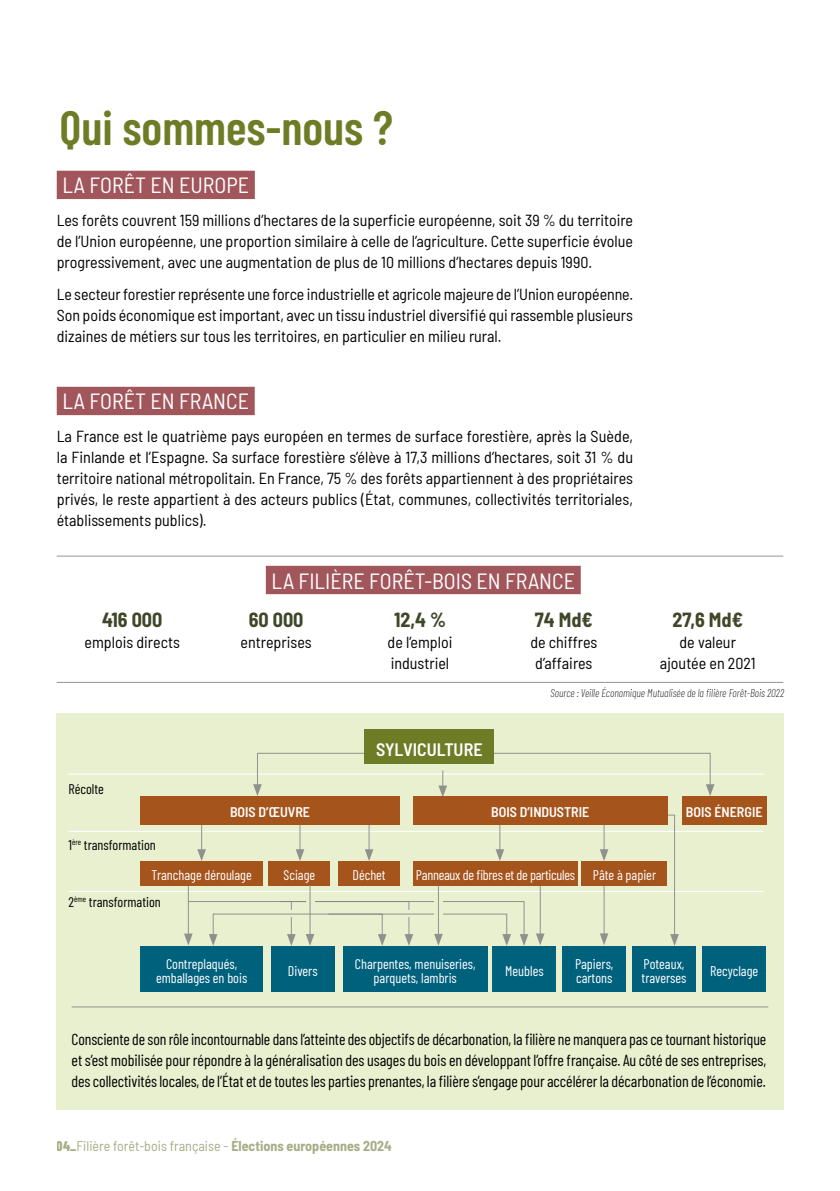
<style>
.page{position:relative;width:840px;height:1191px;background:#fff}
.page>*{position:absolute;margin:0;border:0;box-sizing:border-box;transform-origin:0 0}
.t1{font:600 48px "Barlow Condensed";color:#6e7c26}
.t2{font:semi-condensed 22px "Barlow";color:#fff}
.t3{font:700 semi-condensed 20px "Barlow";color:#3f4728}
.t4{font:600 semi-condensed 18px "Barlow";color:#fff}
.t5{font:semi-condensed 16px/21px "Barlow";color:#000;text-align:justify}
.t6{font:16px/21px "Barlow Condensed";letter-spacing:-.005em;color:#000;text-align:justify}
.t7{font:14px/14px "Barlow Condensed";color:#fff;text-align:center}
.t8{font:semi-condensed 14px "Barlow";color:#a8ad86}
.t9{font:14px "Barlow Condensed";color:#000}
.t10{font:600 semi-condensed 14px "Barlow";color:#fff}
.t11{font:14px "Barlow Condensed";letter-spacing:-.02em;color:#fff}
.t12{font:italic 200 11px "Barlow Condensed";color:#000}
.s1{font-family:"Barlow Condensed";font-weight:800;font-stretch:normal}
.s2{font-weight:700}
</style>
<div class="page">
<div style="left:57px;top:171px;width:198px;height:28px;background:#a1565c"></div>
<div style="left:57px;top:387px;width:197px;height:28px;background:#a1565c"></div>
<div style="left:56px;top:713px;width:726px;height:397px;background:#e9f0d0"></div>
<div style="left:140px;top:946px;width:123px;height:45px;background:#00617d"></div>
<div style="left:342px;top:946px;width:145px;height:45px;background:#00617d"></div>
<div style="left:492px;top:946px;width:64px;height:45px;background:#00617d"></div>
<div style="left:271px;top:946px;width:63px;height:45px;background:#00617d"></div>
<div style="left:562px;top:946px;width:63px;height:45px;background:#00617d"></div>
<div style="left:631px;top:946px;width:64px;height:45px;background:#00617d"></div>
<div style="left:702px;top:946px;width:63px;height:45px;background:#00617d"></div>
<div style="left:266px;top:566px;width:314px;height:28px;background:#a1565c"></div>
<hr style="left:57px;top:556px;width:725px;height:1px;background:#878786">
<hr style="left:57px;top:682px;width:725px;height:1px;background:#878786">
<hr style="left:72px;top:1006px;width:695px;height:1px;background:#878786">
<hr style="left:69px;top:891px;width:694px;height:1px;background:#fff">
<hr style="left:69px;top:831px;width:694px;height:1px;background:#fff">
<hr style="left:69px;top:773px;width:694px;height:1px;background:#fff">
<div style="left:257px;top:753px;width:453px;height:34px;border:1px solid #878786"></div>
<svg style="left:253px;top:784px;width:9px;height:12px"></svg>
<svg style="left:705px;top:784px;width:9px;height:12px"></svg>
<svg style="left:438px;top:770px;width:9px;height:26px"></svg>
<svg style="left:197px;top:824px;width:9px;height:37px"></svg>
<hr style="left:188px;top:885px;width:1px;height:51px;background:#878786">
<hr style="left:603px;top:885px;width:1px;height:51px;background:#878786">
<svg style="left:600px;top:933px;width:8px;height:12px"></svg>
<hr style="left:539px;top:885px;width:1px;height:51px;background:#878786">
<svg style="left:536px;top:933px;width:8px;height:12px"></svg>
<svg style="left:654px;top:814px;width:24px;height:132px"></svg>
<svg style="left:295px;top:824px;width:9px;height:37px"></svg>
<svg style="left:364px;top:824px;width:9px;height:37px"></svg>
<svg style="left:495px;top:824px;width:9px;height:37px"></svg>
<svg style="left:599px;top:824px;width:9px;height:37px"></svg>
<div style="left:364px;top:730px;width:130px;height:34px;background:#6e7c26"></div>
<div style="left:140px;top:796px;width:259px;height:28px;background:#a5541b"></div>
<div style="left:140px;top:861px;width:123px;height:24px;background:#a5541b"></div>
<div style="left:268px;top:861px;width:62px;height:24px;background:#a5541b"></div>
<div style="left:338px;top:861px;width:61px;height:24px;background:#a5541b"></div>
<div style="left:581px;top:861px;width:86px;height:24px;background:#a5541b"></div>
<div style="left:413px;top:861px;width:164px;height:24px;background:#a5541b"></div>
<div style="left:413px;top:796px;width:254px;height:28px;background:#a5541b"></div>
<div style="left:681px;top:796px;width:84px;height:28px;background:#a5541b"></div>
<hr style="left:309px;top:885px;width:1px;height:52px;background:#878786">
<hr style="left:438px;top:885px;width:1px;height:52px;background:#878786">
<svg style="left:184px;top:901px;width:344px;height:45px"></svg>
<h1 class="t1" style="left:60px;top:111px;width:334px">Qui sommes-nous ?</h1>
<h2 class="t2" style="left:62px;top:177px;width:188px">LA FORÊT EN EUROPE</h2>
<p class="t5" style="left:57px;top:208px;width:577px">Les forêts couvrent 159 millions d’hectares de la superficie européenne, soit 39 % du territoire de l’Union européenne, une proportion similaire à celle de l’agriculture. Cette superficie évolue progressivement, avec une augmentation de plus de 10 millions d’hectares depuis 1990.</p>
<p class="t5" style="left:57px;top:285px;width:577px">Le secteur forestier représente une force industrielle et agricole majeure de l’Union européenne.<br>Son poids économique est important, avec un tissu industriel diversifié qui rassemble plusieurs dizaines de métiers sur tous les territoires, en particulier en milieu rural.</p>
<h2 class="t2" style="left:62px;top:393px;width:188px">LA FORÊT EN FRANCE</h2>
<p class="t5" style="left:57px;top:427px;width:577px">La France est le quatrième pays européen en termes de surface forestière, après la Suède, la Finlande et l’Espagne. Sa surface forestière s’élève à 17,3 millions d’hectares, soit 31 % du territoire national métropolitain. En France, 75 % des forêts appartiennent à des propriétaires privés, le reste appartient à des acteurs publics (État, communes, collectivités territoriales, établissements publics).</p>
<p class="t3" style="left:102px;top:612px;width:62px">416 000</p>
<p class="t5" style="left:84px;top:633px;width:97px">emplois directs</p>
<p class="t9" style="left:69px;top:781px;width:37px">Récolte</p>
<p class="t9" style="left:69px;top:837px;width:89px">1<sup>ère</sup> transformation</p>
<h2 class="t2" style="left:271px;top:571px;width:305px">LA FILIÈRE FORÊT-BOIS EN FRANCE</h2>
<p class="t3" style="left:248px;top:612px;width:56px">60 000</p>
<p class="t5" style="left:240px;top:633px;width:72px">entreprises</p>
<p class="t3" style="left:394px;top:612px;width:53px">12,4 %</p>
<p class="t5" style="left:387px;top:633px;width:66px">de l’emploi industriel</p>
<p class="t3" style="left:534px;top:612px;width:59px">74 Md€</p>
<p class="t5" style="left:530px;top:633px;width:68px;text-align:center">de chiffres d’affaires</p>
<p class="t3" style="left:672px;top:612px;width:72px">27,6 Md€</p>
<p class="t5" style="left:659px;top:633px;width:97px;text-align:center">de valeur ajoutée en 2021</p>
<p class="t10" style="left:230px;top:807px;width:81px">BOIS D’ŒUVRE</p>
<p class="t4" style="left:376px;top:743px;width:108px">SYLVICULTURE</p>
<p class="t12" style="left:550px;top:685px;width:235px">Source : Veille Économique Mutualisée de la filière Forêt-Bois 2022</p>
<p class="t10" style="left:491px;top:807px;width:99px">BOIS D’INDUSTRIE</p>
<p class="t10" style="left:685px;top:807px;width:78px">BOIS ÉNERGIE</p>
<p class="t7" style="left:151px;top:867px;width:102px">Tranchage déroulage</p>
<p class="t7" style="left:283px;top:867px;width:33px">Sciage</p>
<p class="t7" style="left:352px;top:867px;width:35px">Déchet</p>
<p class="t11" style="left:416px;top:865px;width:160px">Panneaux de fibres et de particules</p>
<p class="t7" style="left:592px;top:867px;width:65px">Pâte à papier</p>
<p class="t9" style="left:69px;top:893px;width:94px">2<sup>ème</sup> transformation</p>
<p class="t7" style="left:156px;top:955px;width:93px">Contreplaqués, emballages en bois</p>
<p class="t7" style="left:355px;top:955px;width:122px">Charpentes, menuiseries, parquets, lambris</p>
<p class="t7" style="left:288px;top:962px;width:31px">Divers</p>
<p class="t7" style="left:505px;top:963px;width:40px">Meubles</p>
<p class="t7" style="left:574px;top:955px;width:40px;text-align:left">Papiers, cartons</p>
<p class="t7" style="left:641px;top:956px;width:46px;text-align:left">Poteaux, traverses</p>
<p class="t7" style="left:710px;top:962px;width:49px">Recyclage</p>
<p class="t6" style="left:72px;top:1027px;width:695px">Consciente de son rôle incontournable dans l’atteinte des objectifs de décarbonation, la filière ne manquera pas ce tournant historique et s’est mobilisée pour répondre à la généralisation des usages du bois en développant l’offre française. Au côté de ses entreprises, des collectivités locales, de l’État et de toutes les parties prenantes, la filière s’engage pour accélérer la décarbonation de l’économie.</p>
<p class="t8" style="left:57px;top:1141px;width:336px"><span class="s1">04_</span>Filière forêt-bois française - <span class="s2">Élections européennes 2024</span></p>
</div>
